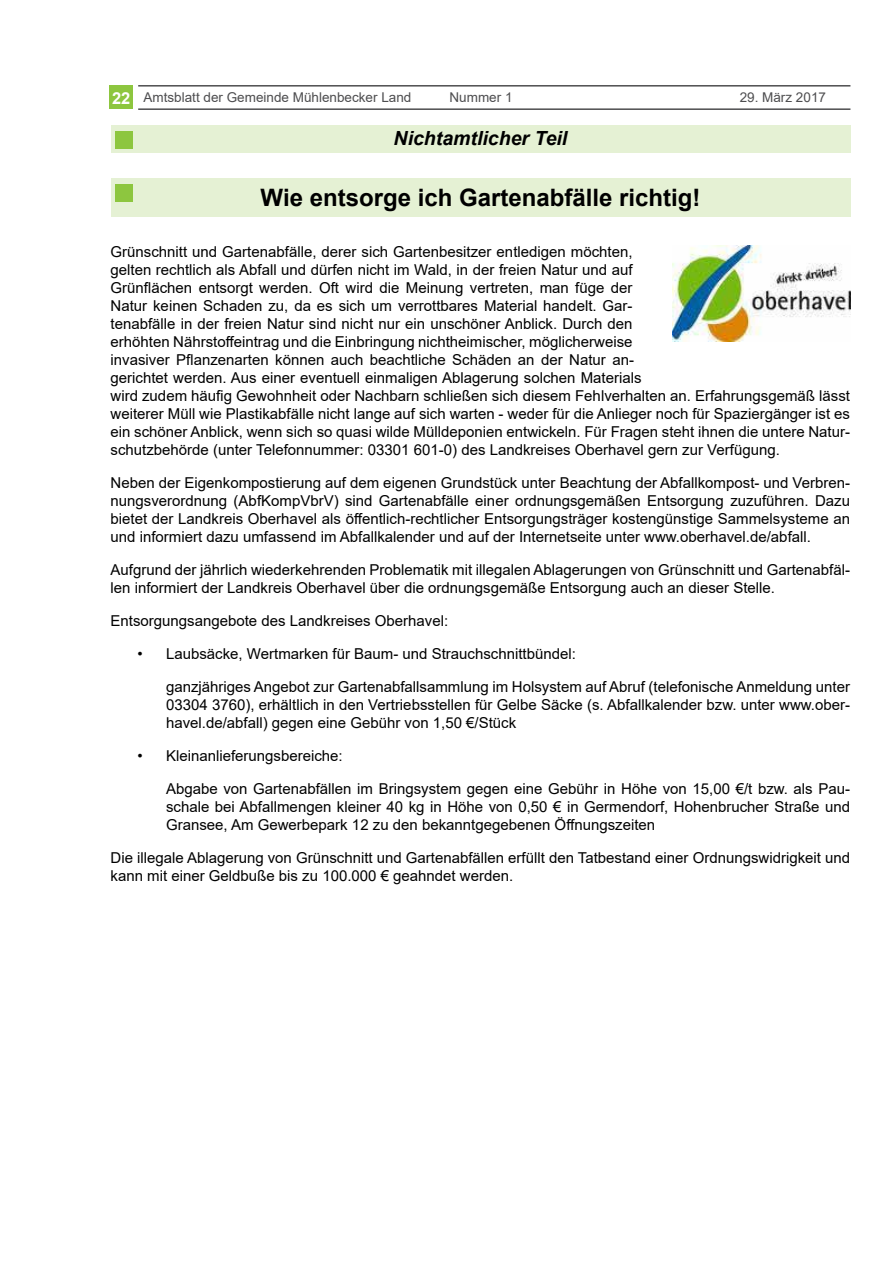
<style>
.page{position:relative;width:893px;height:1263px;background:#fff}
.page>*{position:absolute;margin:0;border:0;box-sizing:border-box;transform-origin:0 0}
.t1{font:700 24px "Arial";color:#000}
.t2{font:italic 700 19.5px "Arial";color:#000}
.t3{font:15px/18px "Arial";color:#000}
.t4{font:13.5px "Arial";color:#4d4d4f}
.s1{font-weight:700;font-size:16.5px;color:#fff}
</style>
<div class="page">
<div style="left:111px;top:125px;width:739px;height:28px;background:#e5f1d4"></div>
<div style="left:109px;top:85px;width:24px;height:23px;background:#8dc63f"></div>
<hr style="left:138px;top:85px;width:712px;height:2px;background:#4d4d4f">
<hr style="left:138px;top:108px;width:712px;height:2px;background:#4d4d4f">
<div style="left:115px;top:132px;width:18px;height:17px;background:#8dc63f"></div>
<div style="left:111px;top:179px;width:739px;height:38px;background:#e5f1d4"></div>
<div style="left:115px;top:185px;width:17px;height:17px;background:#8dc63f"></div>
<img style="left:672px;top:246px;width:178px;height:95px">
<p class="t4" style="left:112px;top:88px;width:301px"><span class="s1">22</span> Amtsblatt der Gemeinde Mühlenbecker Land</p>
<p class="t4" style="left:449px;top:88px;width:65px">Nummer 1</p>
<p class="t4" style="left:740px;top:88px;width:88px">29. März 2017</p>
<h2 class="t2" style="left:394px;top:125px;width:175px">Nichtamtlicher Teil</h2>
<h1 class="t1" style="left:261px;top:181px;width:441px">Wie entsorge ich Gartenabfälle richtig!</h1>
<p class="t3" style="left:111px;top:242px;width:741px">Grünschnitt und Gartenabfälle, derer sich Gartenbesitzer entledigen möchten,<br>gelten rechtlich als Abfall und dürfen nicht im Wald, in der freien Natur und auf<br>Grünflächen entsorgt werden. Oft wird die Meinung vertreten, man füge der<br>Natur keinen Schaden zu, da es sich um verrottbares Material handelt. Gar-<br>tenabfälle in der freien Natur sind nicht nur ein unschöner Anblick. Durch den<br>erhöhten Nährstoffeintrag und die Einbringung nichtheimischer, möglicherweise<br>invasiver Pflanzenarten können auch beachtliche Schäden an der Natur an-<br>gerichtet werden. Aus einer eventuell einmaligen Ablagerung solchen Materials<br>wird zudem häufig Gewohnheit oder Nachbarn schließen sich diesem Fehlverhalten an. Erfahrungsgemäß lässt weiterer Müll wie Plastikabfälle nicht lange auf sich warten - weder für die Anlieger noch für Spaziergänger ist es ein schöner Anblick, wenn sich so quasi wilde Mülldeponien entwickeln. Für Fragen steht ihnen die untere Natur&shy;schutzbehörde (unter Telefonnummer: 03301 601-0) des Landkreises Oberhavel gern zur Verfügung.</p>
<p class="t3" style="left:111px;top:473px;width:741px;text-align:justify">Neben der Eigenkompostierung auf dem eigenen Grundstück unter Beachtung der Abfallkompost- und Verbren&shy;nungsverordnung (AbfKompVbrV) sind Gartenabfälle einer ordnungsgemäßen Entsorgung zuzuführen. Dazu bietet der Landkreis Oberhavel als öffentlich-rechtlicher Entsorgungsträger kostengünstige Sammelsysteme an und informiert dazu umfassend im Abfallkalender und auf der Internetseite unter www.oberhavel.de/abfall.</p>
<p class="t3" style="left:111px;top:560px;width:741px">Aufgrund der jährlich wiederkehrenden Problematik mit illegalen Ablagerungen von Grünschnitt und Gartenabfäl&shy;len informiert der Landkreis Oberhavel über die ordnungsgemäße Entsorgung auch an dieser Stelle.</p>
<p class="t3" style="left:111px;top:611px;width:339px">Entsorgungsangebote des Landkreises Oberhavel:</p>
<p class="t3" style="left:138px;top:644px;width:440px">• Laubsäcke, Wertmarken für Baum- und Strauchschnittbündel:</p>
<p class="t3" style="left:166px;top:677px;width:685px;text-align:justify">ganzjähriges Angebot zur Gartenabfallsammlung im Holsystem auf Abruf (telefonische Anmeldung unter 03304 3760), erhältlich in den Vertriebsstellen für Gelbe Säcke (s. Abfallkalender bzw. unter www.ober&shy;havel.de/abfall) gegen eine Gebühr von 1,50 €/Stück</p>
<p class="t3" style="left:138px;top:746px;width:207px">• Kleinanlieferungsbereiche:</p>
<p class="t3" style="left:166px;top:779px;width:686px;text-align:justify">Abgabe von Gartenabfällen im Bringsystem gegen eine Gebühr in Höhe von 15,00 €/t bzw. als Pau&shy;schale bei Abfallmengen kleiner 40 kg in Höhe von 0,50 € in Germendorf, Hohenbrucher Straße und Gransee, Am Gewerbepark 12 zu den bekanntgegebenen Öffnungszeiten</p>
<p class="t3" style="left:111px;top:848px;width:741px">Die illegale Ablagerung von Grünschnitt und Gartenabfällen erfüllt den Tatbestand einer Ordnungswidrigkeit und kann mit einer Geldbuße bis zu 100.000 € geahndet werden.</p>
</div>
